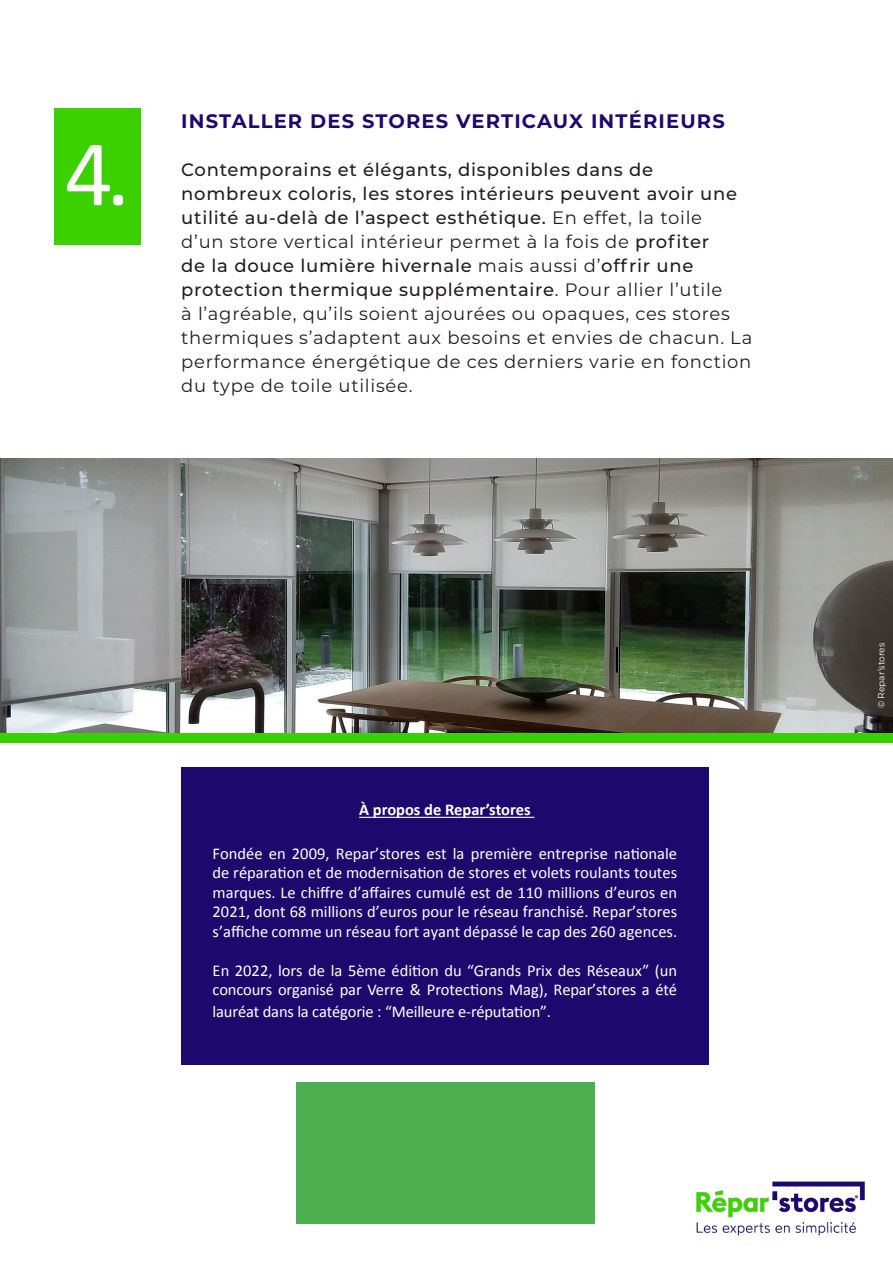
<style>
.page{position:relative;width:893px;height:1263px;background:#fff}
.page>*{position:absolute;margin:0;border:0;box-sizing:border-box;transform-origin:0 0}
.t1{font:94.5px "Calibri";color:#fff}
.Paragraphe_corps_de{font:700 19.5px "Montserrat";letter-spacing:.06em;color:#1d096e}
.Paragraphe_corps_de-2{font:18px/24px "Montserrat";letter-spacing:.04em;color:#231f20}
.t2{font:16.5px/19.5px "Calibri";color:#fff;text-align:justify}
.t3{font:700 16.5px "Calibri";color:#fff}
.t4{font:9px "Montserrat";color:#fff}
.s1{font-weight:500}
</style>
<div class="page">
<img style="left:0;top:458px;width:893px;height:275px">
<div style="left:0;top:733px;width:893px;height:9px;background:#3bd100"></div>
<div style="left:181px;top:767px;width:527px;height:298px;background:#1d096e"></div>
<hr style="left:359px;top:817px;width:175px;height:1px;background:#fff">
<div style="left:54px;top:109px;width:87px;height:136px;background:#3bd100"></div>
<img style="left:696px;top:1181px;width:169px;height:55px">
<div style="left:296px;top:1082px;width:299px;height:141px;background:#4caf50"></div>
<p class="t1" style="left:65px;top:115px;width:67px">4.</p>
<p class="Paragraphe_corps_de" style="left:181px;top:107px;width:545px">INSTALLER DES STORES VERTICAUX INTÉRIEURS</p>
<p class="Paragraphe_corps_de-2" style="left:181px;top:156px;width:572px"><span class="s1">Contemporains et élégants, disponibles dans de nombreux coloris, les stores intérieurs peuvent avoir une utilité au-delà de l’aspect esthétique.</span> En effet, la toile<br>d’un store vertical intérieur permet à la fois de <span class="s1">profiter<br>de la douce lumière hivernale</span> mais aussi d’<span class="s1">offrir une protection thermique supplémentaire</span>. Pour allier l’utile<br>à l’agréable, qu’ils soient ajourées ou opaques, ces stores thermiques s’adaptent aux besoins et envies de chacun. La performance énergétique de ces derniers varie en fonction du type de toile utilisée.</p>
<p class="t3" style="left:359px;top:798px;width:173px">À propos de Repar’stores</p>
<p class="t2" style="left:213px;top:843px;width:466px">Fondée en 2009, Repar’stores est la première entreprise nationale de réparation et de modernisation de stores et volets roulants toutes marques. Le chiffre d’affaires cumulé est de 110 millions d’euros en 2021, dont 68 millions d’euros pour le réseau franchisé. Repar’stores s’affiche comme un réseau fort ayant dépassé le cap des 260 agences.</p>
<p class="t2" style="left:213px;top:960px;width:466px">En 2022, lors de la 5ème édition du “Grands Prix des Réseaux” (un concours organisé par Verre &amp; Protections Mag), Repar’stores a été</p>
<p class="t2" style="left:213px;top:1001px;width:340px">lauréat dans la catégorie : “Meilleure e-réputation”.</p>
<p class="t4" style="left:875px;top:708px;width:67px;rotate:-90deg">© Repar’stores</p>
</div>
